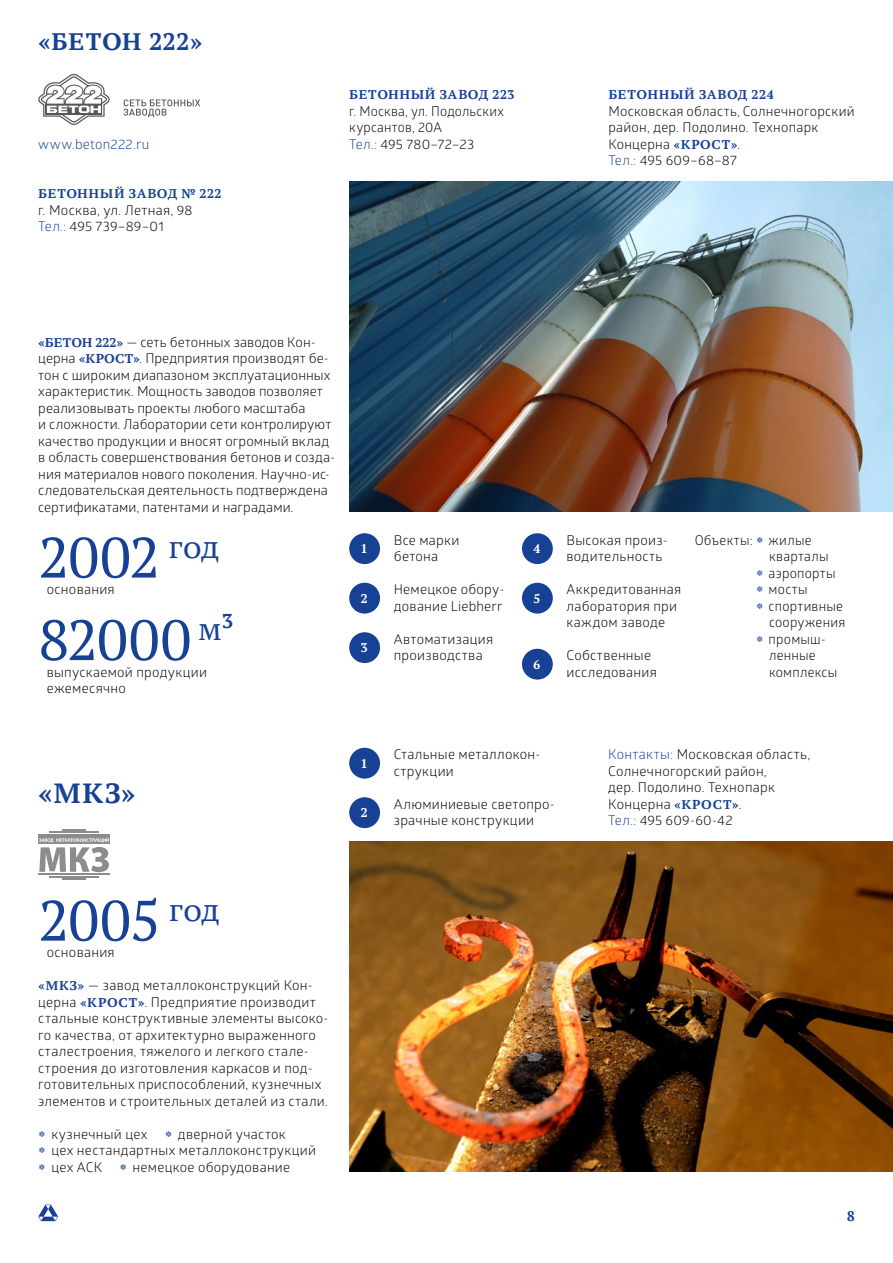
<style>
.page{position:relative;width:893px;height:1263px;background:#fff}
.page>*{position:absolute;margin:0;border:0;box-sizing:border-box;transform-origin:0 0}
.t1{font:60px "PT Astra Serif";letter-spacing:-.005em;color:#164194}
.t2{font:700 29.55px "PT Astra Serif";color:#164194}
.t3{font:700 25.5px "PT Astra Serif";letter-spacing:.01em;color:#164194}
.t4{font:700 15px "PT Astra Serif";color:#164194}
.t5{font:13.5px/16.5px "Glober";letter-spacing:.02em;color:#000}
.t6{font:700 13.5px "PT Astra Serif";letter-spacing:.035em;color:#164194}
.t7{font:13.5px "Glober";letter-spacing:.02em;color:#164194}
.t8{font:700 13.5px "PT Astra Serif";color:#fff}
.s1{color:#164194}
.s2{font-family:"PT Astra Serif";font-weight:700;color:#164194}
.s3{font-family:"PT Astra Serif";font-weight:700;font-size:15px;color:#164194}
</style>
<div class="page">
<svg style="left:38px;top:1204px;width:20px;height:17px"></svg>
<img style="left:349px;top:182px;width:544px;height:330px">
<img style="left:349px;top:842px;width:544px;height:329px">
<div style="left:349px;top:533px;width:31px;height:31px;background:#164194;border-radius:50%"></div>
<div style="left:349px;top:583px;width:31px;height:31px;background:#164194;border-radius:50%"></div>
<div style="left:349px;top:632px;width:31px;height:31px;background:#164194;border-radius:50%"></div>
<div style="left:522px;top:533px;width:31px;height:31px;background:#164194;border-radius:50%"></div>
<div style="left:522px;top:583px;width:31px;height:31px;background:#164194;border-radius:50%"></div>
<div style="left:522px;top:649px;width:31px;height:31px;background:#164194;border-radius:50%"></div>
<div style="left:349px;top:748px;width:31px;height:31px;background:#164194;border-radius:50%"></div>
<div style="left:349px;top:797px;width:31px;height:31px;background:#164194;border-radius:50%"></div>
<div style="left:38px;top:836px;width:72px;height:8px;background:#8c8c8b"></div>
<hr style="left:38px;top:874px;width:72px;height:1px;background:#8c8c8b">
<hr style="left:49px;top:876px;width:50px;height:1px;background:#8c8c8b">
<svg style="left:62px;top:879px;width:24px;height:1px"></svg>
<hr style="left:38px;top:834px;width:72px;height:1px;background:#8c8c8b">
<hr style="left:49px;top:831px;width:50px;height:2px;background:#8c8c8b">
<svg style="left:62px;top:829px;width:24px;height:1px"></svg>
<svg style="left:39px;top:838px;width:70px;height:34px"></svg>
<svg style="left:38px;top:74px;width:72px;height:51px"></svg>
<svg style="left:123px;top:99px;width:77px;height:18px"></svg>
<h3 class="t3" style="left:38px;top:25px;width:166px">«БЕТОН 222»</h3>
<p class="t7" style="left:38px;top:134px;width:113px">www.beton222.ru</p>
<p class="t6" style="left:38px;top:185px;width:185px">БЕТОННЫЙ ЗАВОД № 222</p>
<p class="t5" style="left:38px;top:201px;width:156px">г. Москва, ул. Летная, 98<br><span class="s1">Тел.:</span> 495 739–89–01</p>
<p class="t6" style="left:349px;top:86px;width:167px">БЕТОННЫЙ ЗАВОД 223</p>
<p class="t5" style="left:349px;top:102px;width:156px">г. Москва, ул. Подольских курсантов, 20А<br><span class="s1">Тел.:</span> 495 780–72–23</p>
<p class="t6" style="left:608px;top:86px;width:167px">БЕТОННЫЙ ЗАВОД 224</p>
<p class="t5" style="left:608px;top:102px;width:248px">Московская область, Солнечногорский район, дер. Подолино. Технопарк<br>Концерна <span class="s2">«КРОСТ»</span>.<br><span class="s1">Тел.:</span> 495 609–68–87</p>
<p class="t5" style="left:38px;top:333px;width:298px"><span class="s2">«БЕТОН 222»</span> — сеть бетонных заводов Кон&shy;церна <span class="s2">«КРОСТ»</span>. Предприятия производят бе&shy;тон с широким диапазоном эксплуатационных характеристик. Мощность заводов позволяет реализовывать проекты любого масштаба<br>и сложности. Лаборатории сети контролируют качество продукции и вносят огромный вклад в область совершенствования бетонов и созда&shy;ния материалов нового поколения. Научно-ис&shy;следовательская деятельность подтверждена сертификатами, патентами и наградами.</p>
<h1 class="t1" style="left:38px;top:521px;width:183px">2002 <sup>год</sup></h1>
<p class="t5" style="left:47px;top:580px;width:70px">основания</p>
<h1 class="t1" style="left:38px;top:603px;width:196px">82000 <sup>м</sup><sup>3</sup></h1>
<p class="t5" style="left:47px;top:663px;width:162px">выпускаемой продукции ежемесячно</p>
<h2 class="t2" style="left:38px;top:775px;width:99px">«МКЗ»</h2>
<p class="t8" style="left:361px;top:540px;width:8px">1</p>
<p class="t5" style="left:394px;top:531px;width:67px">Все марки бетона</p>
<p class="t8" style="left:361px;top:590px;width:8px">2</p>
<p class="t5" style="left:394px;top:580px;width:112px">Немецкое обору&shy;дование Liebherr</p>
<p class="t8" style="left:361px;top:639px;width:8px">3</p>
<p class="t5" style="left:394px;top:630px;width:101px">Автоматизация производства</p>
<p class="t8" style="left:534px;top:540px;width:8px">4</p>
<p class="t5" style="left:567px;top:531px;width:103px">Высокая произ&shy;водительность</p>
<p class="t8" style="left:534px;top:590px;width:8px">5</p>
<p class="t5" style="left:567px;top:580px;width:116px">Аккредитованная лаборатория при каждом заводе</p>
<p class="t8" style="left:534px;top:656px;width:8px">6</p>
<p class="t5" style="left:567px;top:646px;width:92px">Собственные исследования</p>
<p class="t5" style="left:695px;top:531px;width:118px">Объекты: <span class="s3">*</span> жилые</p>
<p class="t5" style="left:769px;top:547px;width:61px">кварталы</p>
<p class="t5" style="left:756px;top:564px;width:81px"><span class="s3">*</span> аэропорты</p>
<p class="t5" style="left:756px;top:580px;width:53px"><span class="s3">*</span> мосты</p>
<p class="t5" style="left:756px;top:597px;width:89px"><span class="s3">*</span> спортивные</p>
<p class="t5" style="left:769px;top:613px;width:78px">сооружения</p>
<p class="t5" style="left:756px;top:630px;width:71px"><span class="s3">*</span> промыш-</p>
<p class="t5" style="left:769px;top:646px;width:48px">ленные</p>
<p class="t5" style="left:769px;top:663px;width:70px">комплексы</p>
<p class="t8" style="left:361px;top:755px;width:8px">1</p>
<p class="t5" style="left:394px;top:745px;width:148px">Стальные металлокон&shy;струкции</p>
<p class="t8" style="left:361px;top:804px;width:8px">2</p>
<p class="t5" style="left:394px;top:795px;width:163px">Алюминиевые светопро&shy;зрачные конструкции</p>
<p class="t5" style="left:608px;top:745px;width:204px"><span class="s1">Контакты:</span> Московская область,<br>Солнечногорский район,<br>дер. Подолино. Технопарк<br>Концерна <span class="s2">«КРОСТ»</span>.<br><span class="s1">Тел.:</span> 495 609-60-42</p>
<h1 class="t1" style="left:38px;top:884px;width:183px">2005 <sup>год</sup></h1>
<p class="t5" style="left:47px;top:943px;width:70px">основания</p>
<p class="t5" style="left:38px;top:976px;width:292px"><span class="s2">«МКЗ»</span> — завод металлоконструкций Кон&shy;церна <span class="s2">«КРОСТ»</span>. Предприятие производит стальные конструктивные элементы высоко&shy;го качества, от архитектурно выраженного сталестроения, тяжелого и легкого стале&shy;строения до изготовления каркасов и под&shy;готовительных приспособлений, кузнечных элементов и строительных деталей из стали.</p>
<p class="t5" style="left:38px;top:1125px;width:279px"><span class="s3">*</span> кузнечный цех <span class="s3">*</span> дверной участок<br><span class="s3">*</span> цех нестандартных металлоконструкций <span class="s3">*</span> цех АСК <span class="s3">*</span> немецкое оборудование</p>
<p class="t4" style="left:847px;top:1207px;width:9px">8</p>
</div>
